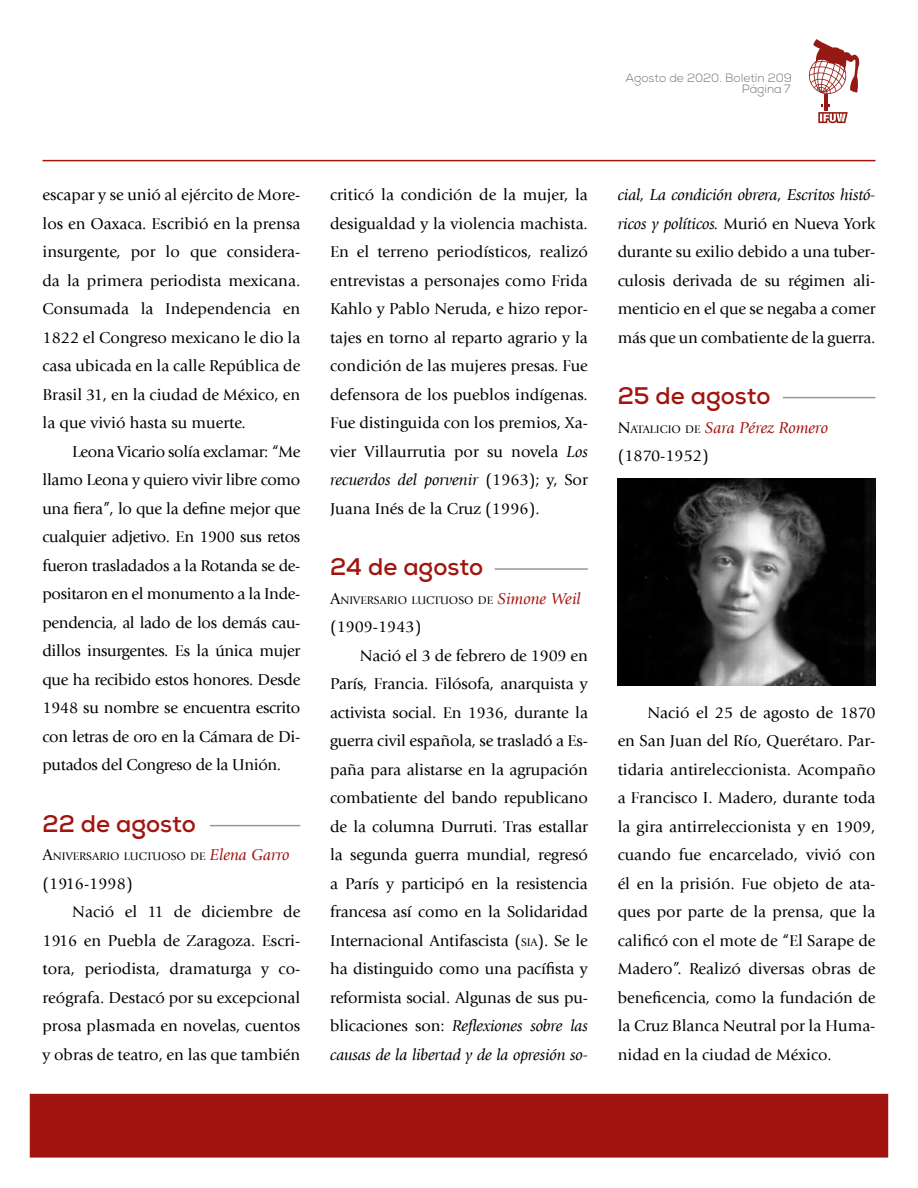
<style>
.page{position:relative;width:918px;height:1188px;background:#fff}
.page>*{position:absolute;margin:0;border:0;box-sizing:border-box;transform-origin:0 0}
.t1{font:700 24px "Nexa";color:#a1140f}
.t2{font:16.5px/28.5px "Giovanni LT";color:#000;text-align:justify}
.t3{font:italic 16.5px/28.5px "Giovanni LT";color:#a1140f}
.t4{font:16.5px "Giovanni LT";color:#000}
.t5{font:300 12px/10.6px "Nexa";color:#707070;text-align:right}
.t6{font:11.55px "Giovanni LT";color:#000}
.s1{font-size:16.5px}
.s2{font-style:italic;font-size:16.5px;color:#a1140f}
.s3{font-style:italic}
.s4{font-size:11.55px}
.s5{font-style:normal;color:#000}
.s6{font-style:normal;font-size:11.55px;color:#000}
</style>
<div class="page">
<hr style="left:43px;top:160px;width:832px;height:1px;background:#a1140f">
<svg style="left:808px;top:39px;width:52px;height:84px"></svg>
<div style="left:30px;top:1094px;width:858px;height:64px;background:#a1140f"></div>
<hr style="left:210px;top:825px;width:90px;height:1px;background:#000">
<hr style="left:495px;top:568px;width:93px;height:2px;background:#000">
<hr style="left:783px;top:397px;width:92px;height:1px;background:#000">
<img style="left:618px;top:478px;width:258px;height:208px">
<p class="t5" style="left:626px;top:73px;width:168px">Agosto de 2020. Boletín 209<br>Página 7</p>
<p class="t2" style="left:43px;top:181px;width:259px">escapar y se unió al ejército de More&shy;los en Oaxaca. Escribió en la prensa insurgente, por lo que considera&shy;da la primera periodista mexicana.<br>Consumada la Independencia en 1822 el Congreso mexicano le dio la casa ubicada en la calle República de Brasil 31, en la ciudad de México, en la que vivió hasta su muerte.</p>
<p class="t2" style="left:43px;top:437px;width:259px;text-indent:30px">Leona Vicario solía exclamar: “Me llamo Leona y quiero vivir libre como una fiera”, lo que la define mejor que cualquier adjetivo. En 1900 sus retos fueron trasladados a la Rotanda se de&shy;positaron en el monumento a la Inde&shy;pendencia, al lado de los demás cau&shy;dillos insurgentes. Es la única mujer que ha recibido estos honores. Desde 1948 su nombre se encuentra escrito con letras de oro en la Cámara de Di&shy;putados del Congreso de la Unión.</p>
<h1 class="t1" style="left:43px;top:808px;width:155px">22 de agosto</h1>
<p class="t6" style="left:43px;top:850px;width:249px"><span class="s1">A</span>NIVERSARIO LUCTUOSO DE <span class="s2">Elena Garro</span></p>
<p class="t4" style="left:43px;top:874px;width:92px">(1916-1998)</p>
<p class="t2" style="left:43px;top:898px;width:259px;text-indent:30px">Nació el 11 de diciembre de 1916 en Puebla de Zaragoza. Escri&shy;tora, periodista, dramaturga y co&shy;reógrafa. Destacó por su excepcional prosa plasmada en novelas, cuentos y obras de teatro, en las que también</p>
<p class="t2" style="left:330px;top:181px;width:259px">criticó la condición de la mujer, la desigualdad y la violencia machista.<br>En el terreno periodísticos, realizó entrevistas a personajes como Frida Kahlo y Pablo Neruda, e hizo repor&shy;tajes en torno al reparto agrario y la condición de las mujeres presas. Fue defensora de los pueblos indígenas.<br>Fue distinguida con los premios, Xa&shy;vier Villaurrutia por su novela <span class="s3">Los recuerdos del porvenir</span> (1963); y, Sor Juana Inés de la Cruz (1996).</p>
<h1 class="t1" style="left:330px;top:551px;width:155px">24 de agosto</h1>
<p class="t6" style="left:330px;top:593px;width:252px"><span class="s1">A</span>NIVERSARIO LUCTUOSO DE <span class="s2">Simone Weil</span></p>
<p class="t4" style="left:330px;top:618px;width:93px">(1909-1943)</p>
<p class="t2" style="left:330px;top:641px;width:259px;text-indent:30px">Nació el 3 de febrero de 1909 en París, Francia. Filósofa, anarquista y activista social. En 1936, durante la guerra civil española, se trasladó a Es&shy;paña para alistarse en la agrupación combatiente del bando republicano de la columna Durruti. Tras estallar la segunda guerra mundial, regresó a París y participó en la resistencia francesa así como en la Solidaridad Internacional Antifascista (<span class="s4">SIA</span>). Se le ha distinguido como una pacífista y reformista social. Algunas de sus pu&shy;blicaciones son: <span class="s3">Reflexiones sobre las causas de la libertad y de la opresión so-</span></p>
<p class="t2" style="left:618px;top:181px;width:259px"><span class="s3">cial, La condición obrera, Escritos histó&shy;ricos y políticos.</span> Murió en Nueva York durante su exilio debido a una tuber&shy;culosis derivada de su régimen ali&shy;menticio en el que se negaba a comer más que un combatiente de la guerra.</p>
<h1 class="t1" style="left:618px;top:380px;width:155px">25 de agosto</h1>
<p class="t3" style="left:618px;top:413px;width:212px"><span class="s5">N</span><span class="s6">ATALICIO DE</span> Sara Pérez Romero <span class="s5">(1870-1952)</span></p>
<p class="t2" style="left:618px;top:698px;width:259px;text-indent:30px">Nació el 25 de agosto de 1870 en San Juan del Río, Querétaro. Par&shy;tidaria antireleccionista. Acompaño a Francisco I. Madero, durante toda la gira antirreleccionista y en 1909, cuando fue encarcelado, vivió con él en la prisión. Fue objeto de ata&shy;ques por parte de la prensa, que la calificó con el mote de “El Sarape de Madero”. Realizó diversas obras de beneficencia, como la fundación de la Cruz Blanca Neutral por la Huma&shy;nidad en la ciudad de México.</p>
</div>
